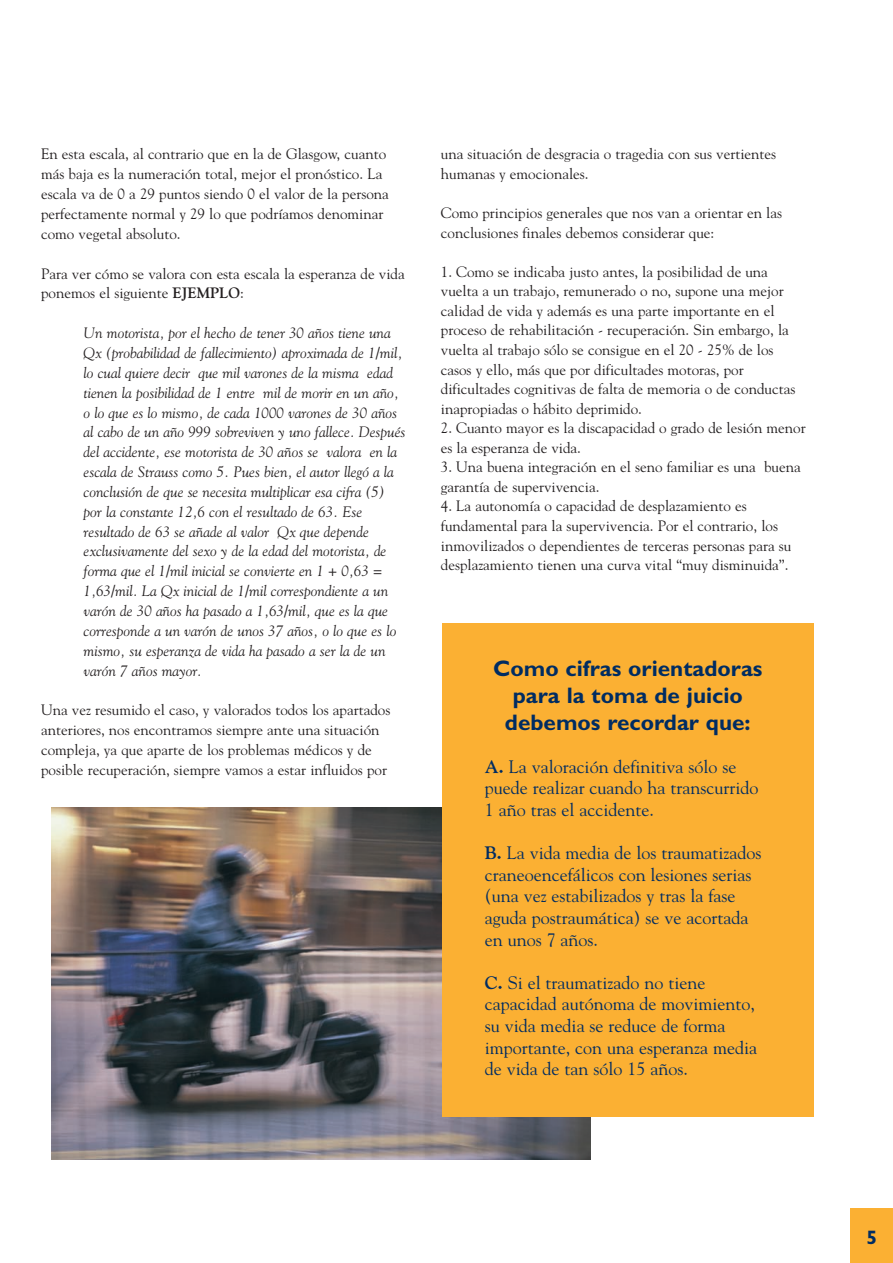
<style>
.page{position:relative;width:893px;height:1263px;background:#fff}
.page>*{position:absolute;margin:0;border:0;box-sizing:border-box;transform-origin:0 0}
.t1{font:700 22.5px/27px "Gill Sans";color:#002c62;text-align:center}
.t2{font:700 19.5px "Gill Sans";color:#002c62}
.t3{font:18px/21.6px "Goudy";color:#002c62}
.t4{font:15px/19.5px "Goudy";color:#231f20}
.t5{font:italic 15px/19.8px "Goudy";color:#231f20}
.s1{font-weight:700}
</style>
<div class="page">
<div style="left:850px;top:1208px;width:43px;height:55px;background:#fbb033"></div>
<img style="left:51px;top:808px;width:539px;height:352px">
<div style="left:442px;top:623px;width:371px;height:493px;background:#fbb033"></div>
<p class="t4" style="left:41px;top:144px;width:349px">En esta escala, al contrario que en la de Glasgow, cuanto más baja es la numeración total, mejor el pronóstico. La escala va de 0 a 29 puntos siendo 0 el valor de la persona perfectamente normal y 29 lo que podríamos denominar como vegetal absoluto.</p>
<p class="t4" style="left:41px;top:263px;width:365px">Para ver cómo se valora con esta escala la esperanza de vida ponemos el siguiente <span class="s1">EJEMPLO</span>:</p>
<p class="t5" style="left:84px;top:323px;width:323px">Un motorista, por el hecho de tener 30 años tiene una Qx (probabilidad de fallecimiento) aproximada de 1/mil, lo cual quiere decir que mil varones de la misma edad tienen la posibilidad de 1 entre mil de morir en un año, o lo que es lo mismo, de cada 1000 varones de 30 años al cabo de un año 999 sobreviven y uno fallece. Después del accidente, ese motorista de 30 años se valora en la escala de Strauss como 5. Pues bien, el autor llegó a la conclusión de que se necesita multiplicar esa cifra (5) por la constante 12,6 con el resultado de 63. Ese resultado de 63 se añade al valor Qx que depende exclusivamente del sexo y de la edad del motorista, de forma que el 1/mil inicial se convierte en 1 + 0,63 = 1,63/mil. La Qx inicial de 1/mil correspondiente a un varón de 30 años ha pasado a 1,63/mil, que es la que corresponde a un varón de unos 37 años, o lo que es lo mismo, su esperanza de vida ha pasado a ser la de un varón 7 años mayor.</p>
<p class="t4" style="left:41px;top:700px;width:351px">Una vez resumido el caso, y valorados todos los apartados anteriores, nos encontramos siempre ante una situación compleja, ya que aparte de los problemas médicos y de posible recuperación, siempre vamos a estar influidos por</p>
<p class="t4" style="left:441px;top:144px;width:337px">una situación de desgracia o tragedia con sus vertientes humanas y emocionales.</p>
<p class="t4" style="left:441px;top:203px;width:343px">Como principios generales que nos van a orientar en las conclusiones finales debemos considerar que:</p>
<p class="t4" style="left:441px;top:262px;width:356px">1. Como se indicaba justo antes, la posibilidad de una vuelta a un trabajo, remunerado o no, supone una mejor calidad de vida y además es una parte importante en el proceso de rehabilitación - recuperación. Sin embargo, la vuelta al trabajo sólo se consigue en el 20 - 25% de los casos y ello, más que por dificultades motoras, por dificultades cognitivas de falta de memoria o de conductas inapropiadas o hábito deprimido.</p>
<p class="t4" style="left:441px;top:418px;width:366px">2. Cuanto mayor es la discapacidad o grado de lesión menor es la esperanza de vida.</p>
<p class="t4" style="left:441px;top:457px;width:361px">3. Una buena integración en el seno familiar es una buena garantía de supervivencia.</p>
<p class="t4" style="left:441px;top:496px;width:352px">4. La autonomía o capacidad de desplazamiento es fundamental para la supervivencia. Por el contrario, los inmovilizados o dependientes de terceras personas para su desplazamiento tienen una curva vital “muy disminuida”.</p>
<h1 class="t1" style="left:493px;top:657px;width:271px">Como cifras orientadoras para la toma de juicio debemos recordar que:</h1>
<p class="t3" style="left:485px;top:756px;width:275px"><span class="s1">A.</span> La valoración definitiva sólo se puede realizar cuando ha transcurrido<br>1 año tras el accidente.</p>
<p class="t3" style="left:485px;top:842px;width:278px"><span class="s1">B.</span> La vida media de los traumatizados craneoencefálicos con lesiones serias (una vez estabilizados y tras la fase aguda postraumática) se ve acortada en unos 7 años.</p>
<p class="t3" style="left:485px;top:972px;width:274px"><span class="s1">C.</span> Si el traumatizado no tiene capacidad autónoma de movimiento, su vida media se reduce de forma importante, con una esperanza media de vida de tan sólo 15 años.</p>
<h2 class="t2" style="left:866px;top:1230px;width:12px">5</h2>
</div>
